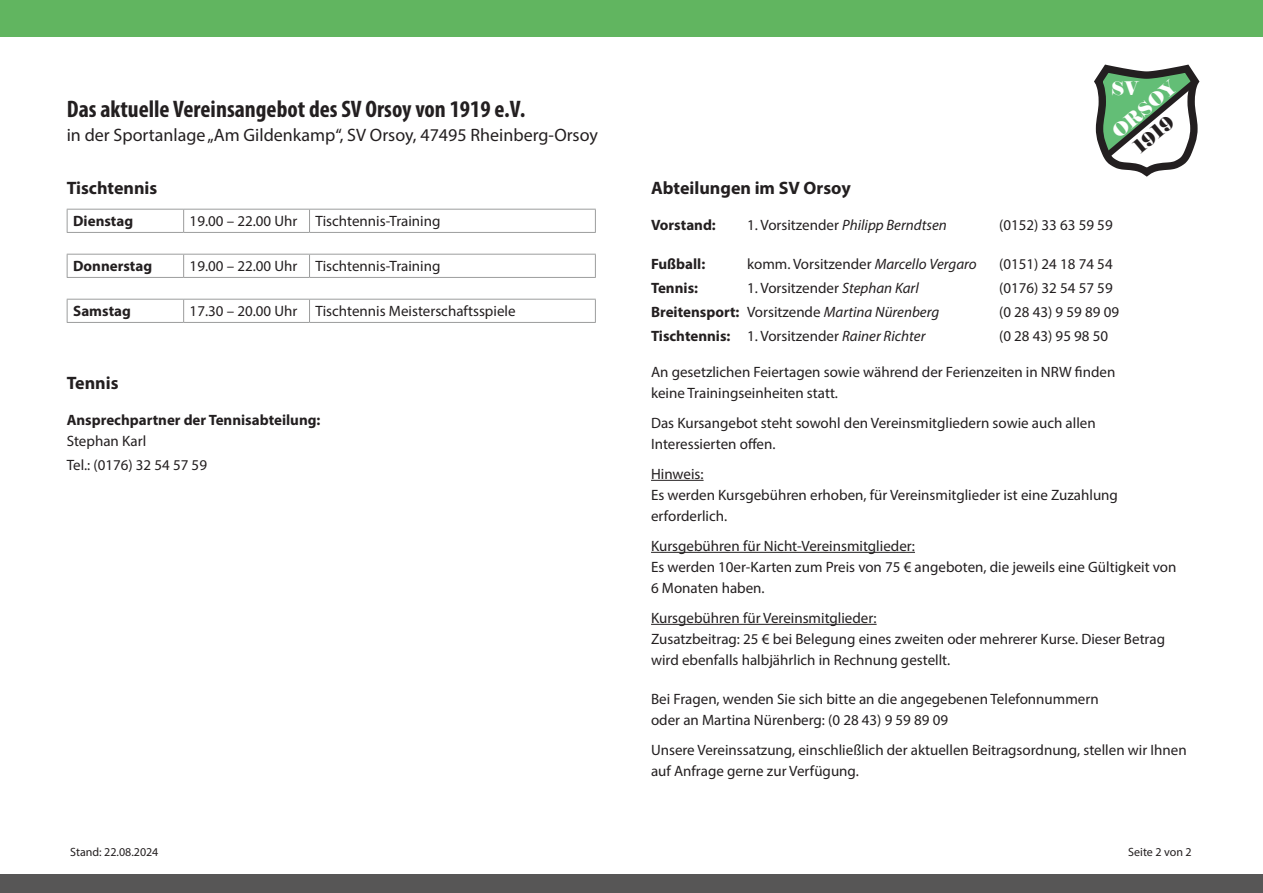
<style>
.page{position:relative;width:1263px;height:893px;background:#fff}
.page>*{position:absolute;margin:0;border:0;box-sizing:border-box;transform-origin:0 0}
.t1{font:700 condensed 24px "Myriad Pro";color:#231f20}
.t2{font:18.75px "Elephant";color:#fff}
.t3{font:18.75px "Elephant";color:#231f20}
.t4{font:18px "Myriad Pro";color:#231f20}
.t5{font:700 18px "Myriad Pro";color:#231f20}
.t6{font:15px/21px "Myriad Pro";color:#231f20}
.t7{font:700 15px "Myriad Pro";color:#231f20}
.t8{font:italic 15px "Myriad Pro";color:#231f20}
.t9{font:12px "Myriad Pro";color:#231f20}
.s1{font-style:normal}
.s2{font-style:italic}
.s3{font-weight:700;font-style:normal}
.s4{font-weight:700}
</style>
<div class="page">
<div style="left:0;top:0;width:1263px;height:37px;background:#61b560"></div>
<div style="left:0;top:874px;width:1263px;height:19px;background:#575656"></div>
<hr style="left:67px;top:209px;width:117px;height:1px;background:#9c9d9d">
<svg style="left:67px;top:210px;width:1px;height:22px"></svg>
<hr style="left:184px;top:209px;width:125px;height:1px;background:#9c9d9d">
<svg style="left:183px;top:210px;width:1px;height:22px"></svg>
<hr style="left:309px;top:209px;width:287px;height:1px;background:#9c9d9d">
<svg style="left:309px;top:210px;width:1px;height:22px"></svg>
<svg style="left:595px;top:210px;width:1px;height:22px"></svg>
<hr style="left:67px;top:232px;width:117px;height:1px;background:#9c9d9d">
<hr style="left:184px;top:232px;width:125px;height:1px;background:#9c9d9d">
<hr style="left:309px;top:232px;width:287px;height:1px;background:#9c9d9d">
<hr style="left:67px;top:254px;width:116px;height:1px;background:#9c9d9d">
<svg style="left:67px;top:255px;width:1px;height:22px"></svg>
<hr style="left:183px;top:254px;width:126px;height:1px;background:#9c9d9d">
<svg style="left:183px;top:255px;width:1px;height:22px"></svg>
<hr style="left:309px;top:254px;width:287px;height:1px;background:#9c9d9d">
<svg style="left:309px;top:255px;width:1px;height:22px"></svg>
<svg style="left:595px;top:255px;width:1px;height:22px"></svg>
<hr style="left:67px;top:277px;width:116px;height:1px;background:#9c9d9d">
<hr style="left:183px;top:277px;width:126px;height:1px;background:#9c9d9d">
<hr style="left:309px;top:277px;width:287px;height:1px;background:#9c9d9d">
<hr style="left:67px;top:299px;width:117px;height:1px;background:#9c9d9d">
<svg style="left:67px;top:300px;width:1px;height:22px"></svg>
<hr style="left:184px;top:299px;width:125px;height:1px;background:#9c9d9d">
<svg style="left:183px;top:300px;width:1px;height:22px"></svg>
<hr style="left:309px;top:299px;width:287px;height:1px;background:#9c9d9d">
<svg style="left:309px;top:300px;width:1px;height:22px"></svg>
<svg style="left:595px;top:300px;width:1px;height:22px"></svg>
<hr style="left:67px;top:322px;width:117px;height:1px;background:#9c9d9d">
<hr style="left:184px;top:322px;width:125px;height:1px;background:#9c9d9d">
<hr style="left:309px;top:322px;width:287px;height:1px;background:#9c9d9d">
<hr style="left:651px;top:480px;width:53px;height:1px;background:#231f20">
<hr style="left:651px;top:552px;width:264px;height:1px;background:#231f20">
<hr style="left:651px;top:624px;width:226px;height:1px;background:#231f20">
<svg style="left:1094px;top:65px;width:105px;height:112px"></svg>
<h1 class="t1" style="left:67px;top:94px;width:460px">Das aktuelle Vereinsangebot des SV Orsoy von 1919 e.V.</h1>
<p class="t4" style="left:67px;top:124px;width:533px">in der Sportanlage „Am Gildenkamp“, SV Orsoy, 47495 Rheinberg-Orsoy</p>
<p class="t5" style="left:67px;top:176px;width:92px">Tischtennis</p>
<p class="t7" style="left:73px;top:212px;width:62px">Dienstag</p>
<p class="t6" style="left:190px;top:211px;width:252px">19.00 – 22.00 Uhr Tischtennis-Training</p>
<p class="t7" style="left:73px;top:257px;width:81px">Donnerstag</p>
<p class="t6" style="left:190px;top:256px;width:252px">19.00 – 22.00 Uhr Tischtennis-Training</p>
<p class="t7" style="left:73px;top:302px;width:59px">Samstag</p>
<p class="t6" style="left:190px;top:301px;width:327px">17.30 – 20.00 Uhr Tischtennis Meisterschaftsspiele</p>
<p class="t5" style="left:67px;top:371px;width:53px">Tennis</p>
<p class="t7" style="left:67px;top:410px;width:255px">Ansprechpartner der Tennisabteilung:</p>
<p class="t6" style="left:67px;top:429px;width:142px;line-height:24px">Stephan Karl<br>Tel.: (0176) 32 54 57 59</p>
<p class="t2" style="left:1107px;top:125px;width:78px;rotate:-40deg">ORSOY</p>
<p class="t2" style="left:1111px;top:77px;width:29px">SV</p>
<p class="t3" style="left:1129px;top:140px;width:48px;rotate:-40deg">1919</p>
<p class="t5" style="left:651px;top:176px;width:201px">Abteilungen im SV Orsoy</p>
<p class="t7" style="left:651px;top:215px;width:66px">Vorstand:</p>
<p class="t8" style="left:747px;top:215px;width:201px"><span class="s1">1. Vorsitzender</span> Philipp Berndtsen</p>
<p class="t6" style="left:999px;top:214px;width:115px">(0152) 33 63 59 59</p>
<p class="t7" style="left:651px;top:254px;width:56px">Fußball:</p>
<p class="t6" style="left:747px;top:253px;width:231px">komm. Vorsitzender <span class="s2">Marcello Vergaro</span></p>
<p class="t6" style="left:999px;top:253px;width:115px">(0151) 24 18 74 54</p>
<p class="t7" style="left:651px;top:278px;width:49px">Tennis:</p>
<p class="t6" style="left:747px;top:277px;width:173px">1. Vorsitzender <span class="s2">Stephan Karl</span></p>
<p class="t6" style="left:999px;top:277px;width:115px">(0176) 32 54 57 59</p>
<p class="t8" style="left:651px;top:302px;width:290px"><span class="s3">Breitensport:</span> <span class="s1">Vorsitzende</span> Martina Nürenberg</p>
<p class="t6" style="left:999px;top:301px;width:121px">(0 28 43) 9 59 89 09</p>
<p class="t6" style="left:651px;top:325px;width:276px"><span class="s4">Tischtennis:</span> 1. Vorsitzender <span class="s2">Rainer Richter</span></p>
<p class="t6" style="left:999px;top:325px;width:111px">(0 28 43) 95 98 50</p>
<p class="t6" style="left:651px;top:361px;width:466px">An gesetzlichen Feiertagen sowie während der Ferienzeiten in NRW finden keine Trainingseinheiten statt.</p>
<p class="t6" style="left:651px;top:412px;width:446px">Das Kursangebot steht sowohl den Vereinsmitgliedern sowie auch allen<br>Interessierten offen.</p>
<p class="t6" style="left:651px;top:463px;width:468px">Hinweis:<br>Es werden Kursgebühren erhoben, für Vereinsmitglieder ist eine Zuzahlung erforderlich.</p>
<p class="t6" style="left:651px;top:535px;width:527px">Kursgebühren für Nicht-Vereinsmitglieder:<br>Es werden 10er-Karten zum Preis von 75 € angeboten, die jeweils eine Gültigkeit von<br>6 Monaten haben.</p>
<p class="t6" style="left:651px;top:607px;width:515px">Kursgebühren für Vereinsmitglieder:<br>Zusatzbeitrag: 25 € bei Belegung eines zweiten oder mehrerer Kurse. Dieser Betrag wird ebenfalls halbjährlich in Rechnung gestellt.</p>
<p class="t6" style="left:651px;top:688px;width:449px">Bei Fragen, wenden Sie sich bitte an die angegebenen Telefonnummern oder an Martina Nürenberg: (0 28 43) 9 59 89 09</p>
<p class="t6" style="left:651px;top:739px;width:537px">Unsere Vereinssatzung, einschließlich der aktuellen Beitragsordnung, stellen wir Ihnen auf Anfrage gerne zur Verfügung.</p>
<p class="t9" style="left:70px;top:845px;width:90px">Stand: 22.08.2024</p>
<p class="t9" style="left:1128px;top:844px;width:65px">Seite 2 von 2</p>
</div>
